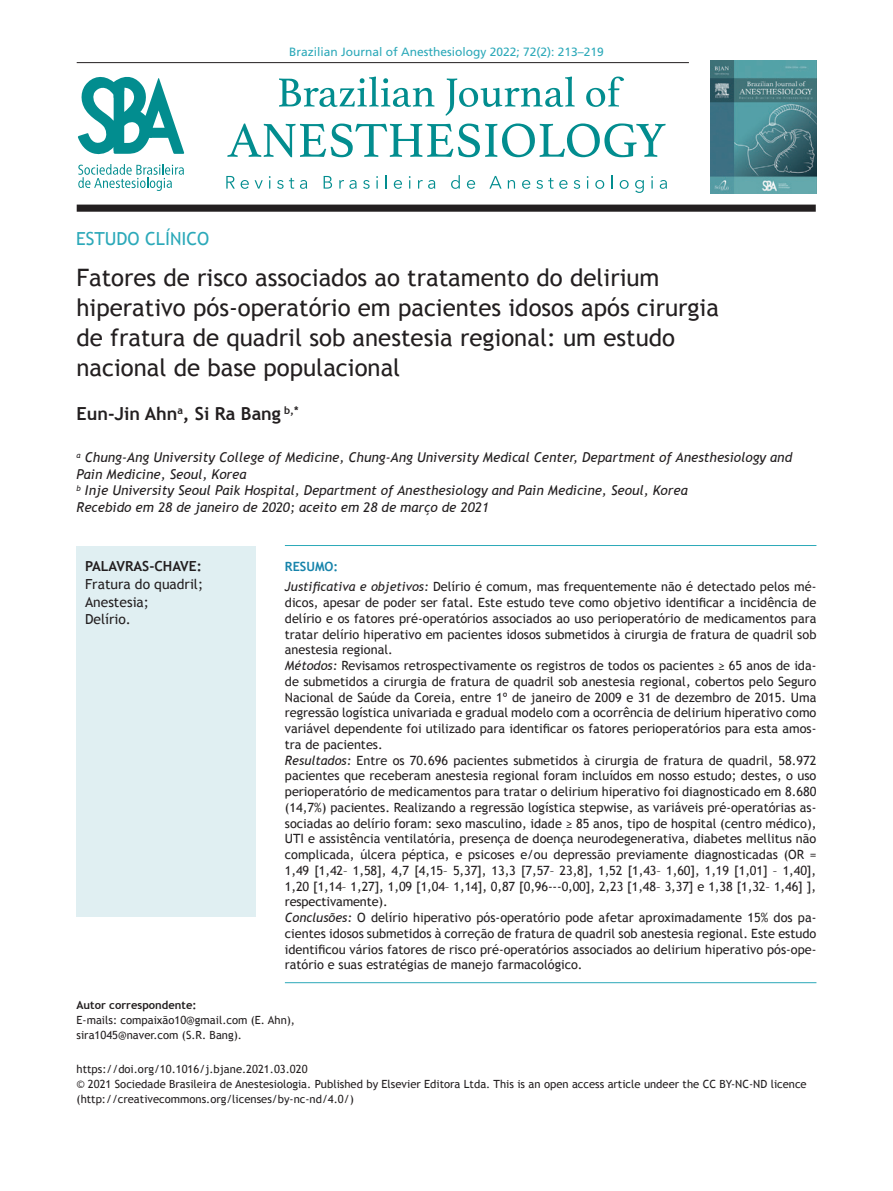
<style>
.page{position:relative;width:893px;height:1191px;background:#fff}
.page>*{position:absolute;margin:0;border:0;box-sizing:border-box;transform-origin:0 0}
.t1{font:24px/30px "Trebuchet MS";color:#231f20}
.t2{font:700 18px "Trebuchet MS";color:#231f20}
.t3{font:18px "Trebuchet MS";color:#2ca9b9}
.t4{font:13.8px/17.7px "Trebuchet MS";color:#231f20}
.t5{font:700 13.8px "Trebuchet MS";color:#231f20}
.t6{font:italic 13.5px/16.5px "Trebuchet MS";color:#231f20}
.t7{font:12.75px/15.8px "Trebuchet MS";color:#231f20}
.t8{font:12px "Frutiger LT Std";color:#2ca9b9}
.t9{font:11.25px/15px "Trebuchet MS";color:#231f20}
.t10{font:700 11.25px "Trebuchet MS";color:#231f20}
.s1{font-weight:700;color:#1683aa}
.s2{font-style:italic}
</style>
<div class="page">
<hr style="left:77px;top:62px;width:612px;height:1px;background:#231f20">
<svg style="left:78px;top:77px;width:106px;height:114px"></svg>
<svg style="left:279px;top:77px;width:155px;height:30px"></svg>
<svg style="left:446px;top:77px;width:129px;height:39px"></svg>
<svg style="left:586px;top:77px;width:38px;height:30px"></svg>
<svg style="left:227px;top:123px;width:439px;height:34px"></svg>
<img style="left:710px;top:61px;width:106px;height:133px">
<div style="left:77px;top:205px;width:739px;height:7px;background:#231f20"></div>
<svg style="left:226px;top:176px;width:9px;height:13px"></svg>
<svg style="left:241px;top:180px;width:8px;height:9px"></svg>
<svg style="left:255px;top:180px;width:8px;height:9px"></svg>
<svg style="left:269px;top:176px;width:2px;height:13px"></svg>
<svg style="left:277px;top:178px;width:17px;height:11px"></svg>
<svg style="left:300px;top:180px;width:7px;height:9px"></svg>
<svg style="left:324px;top:176px;width:8px;height:13px"></svg>
<svg style="left:339px;top:180px;width:18px;height:9px"></svg>
<svg style="left:363px;top:180px;width:7px;height:9px"></svg>
<svg style="left:376px;top:176px;width:2px;height:13px"></svg>
<svg style="left:385px;top:175px;width:2px;height:14px"></svg>
<svg style="left:394px;top:180px;width:8px;height:9px"></svg>
<svg style="left:409px;top:176px;width:2px;height:13px"></svg>
<svg style="left:418px;top:180px;width:17px;height:9px"></svg>
<svg style="left:451px;top:175px;width:9px;height:14px"></svg>
<svg style="left:467px;top:180px;width:8px;height:9px"></svg>
<svg style="left:489px;top:176px;width:13px;height:13px"></svg>
<svg style="left:508px;top:180px;width:7px;height:9px"></svg>
<svg style="left:522px;top:180px;width:8px;height:9px"></svg>
<svg style="left:536px;top:178px;width:31px;height:11px"></svg>
<svg style="left:574px;top:180px;width:6px;height:9px"></svg>
<svg style="left:595px;top:180px;width:9px;height:9px"></svg>
<svg style="left:611px;top:175px;width:2px;height:14px"></svg>
<svg style="left:620px;top:180px;width:9px;height:9px"></svg>
<svg style="left:635px;top:180px;width:9px;height:13px"></svg>
<svg style="left:651px;top:176px;width:2px;height:13px"></svg>
<svg style="left:660px;top:180px;width:7px;height:9px"></svg>
<div style="left:77px;top:546px;width:179px;height:370px;background:#e0eff2"></div>
<hr style="left:285px;top:545px;width:531px;height:1px;background:#2ca9b9">
<hr style="left:285px;top:982px;width:531px;height:1px;background:#2ca9b9">
<h2 class="t3" style="left:76px;top:228px;width:135px">ESTUDO CLÍNICO</h2>
<p class="t8" style="left:289px;top:44px;width:316px">Brazilian Journal of Anesthesiology 2022; 72(2): 213–219</p>
<h1 class="t1" style="left:77px;top:262px;width:644px">Fatores de risco associados ao tratamento do delirium hiperativo pós-operatório em pacientes idosos após cirurgia de fratura de quadril sob anestesia regional: um estudo nacional de base populacional</h1>
<h2 class="t2" style="left:77px;top:402px;width:224px">Eun-Jin Ahn<sup>a</sup>, Si Ra Bang <sup>b,*</sup></h2>
<p class="t6" style="left:77px;top:449px;width:717px"><sup>a</sup> Chung-Ang University College of Medicine, Chung-Ang University Medical Center, Department of Anesthesiology and Pain Medicine, Seoul, Korea<br><sup>b</sup> Inje University Seoul Paik Hospital, Department of Anesthesiology and Pain Medicine, Seoul, Korea<br>Recebido em 28 de janeiro de 2020; aceito em 28 de março de 2021</p>
<p class="t5" style="left:85px;top:558px;width:118px">PALAVRAS-CHAVE:</p>
<p class="t4" style="left:85px;top:575px;width:120px">Fratura do quadril;<br>Anestesia;<br>Delírio.</p>
<p class="t7" style="left:285px;top:557px;width:533px;line-height:20px"><span class="s1">RESUMO:<br></span><span class="s2">Justificativa e objetivos:</span> Delírio é comum, mas frequentemente não é detectado pelos mé-</p>
<p class="t7" style="left:285px;top:595px;width:533px">dicos, apesar de poder ser fatal. Este estudo teve como objetivo identificar a incidência de delírio e os fatores pré-operatórios associados ao uso perioperatório de medicamentos para tratar delírio hiperativo em pacientes idosos submetidos à cirurgia de fratura de quadril sob anestesia regional.<br><span class="s2">Métodos:</span> Revisamos retrospectivamente os registros de todos os pacientes ≥ 65 anos de ida&shy;de submetidos a cirurgia de fratura de quadril sob anestesia regional, cobertos pelo Seguro Nacional de Saúde da Coreia, entre 1º de janeiro de 2009 e 31 de dezembro de 2015. Uma regressão logística univariada e gradual modelo com a ocorrência de delirium hiperativo como variável dependente foi utilizado para identificar os fatores perioperatórios para esta amos&shy;tra de pacientes.<br><span class="s2">Resultados:</span> Entre os 70.696 pacientes submetidos à cirurgia de fratura de quadril, 58.972 pacientes que receberam anestesia regional foram incluídos em nosso estudo; destes, o uso perioperatório de medicamentos para tratar o delirium hiperativo foi diagnosticado em 8.680 (14,7%) pacientes. Realizando a regressão logística stepwise, as variáveis pré-operatórias as&shy;sociadas ao delírio foram: sexo masculino, idade ≥ 85 anos, tipo de hospital (centro médico), UTI e assistência ventilatória, presença de doença neurodegenerativa, diabetes mellitus não complicada, úlcera péptica, e psicoses e/ou depressão previamente diagnosticadas (OR = 1,49 [1,42– 1,58], 4,7 [4,15– 5,37], 13,3 [7,57– 23,8], 1,52 [1,43– 1,60], 1,19 [1,01] – 1,40], 1,20 [1,14– 1,27], 1,09 [1,04– 1,14], 0,87 [0,96---0,00], 2,23 [1,48– 3,37] e 1,38 [1,32– 1,46] ], respectivamente).<br><span class="s2">Conclusões:</span> O delírio hiperativo pós-operatório pode afetar aproximadamente 15% dos pa&shy;cientes idosos submetidos à correção de fratura de quadril sob anestesia regional. Este estudo identificou vários fatores de risco pré-operatórios associados ao delirium hiperativo pós-ope&shy;ratório e suas estratégias de manejo farmacológico.</p>
<p class="t10" style="left:77px;top:997px;width:122px">Autor correspondente:</p>
<p class="t9" style="left:77px;top:1012px;width:220px">E-mails: compaixão10@gmail.com (E. Ahn), sira1045@naver.com (S.R. Bang).</p>
<p class="t9" style="left:77px;top:1061px;width:732px">https://doi.org/10.1016/j.bjane.2021.03.020<br>© 2021 Sociedade Brasileira de Anestesiologia. Published by Elsevier Editora Ltda. This is an open access article undeer the CC BY-NC-ND licence (http://creativecommons.org/licenses/by-nc-nd/4.0/)</p>
</div>
